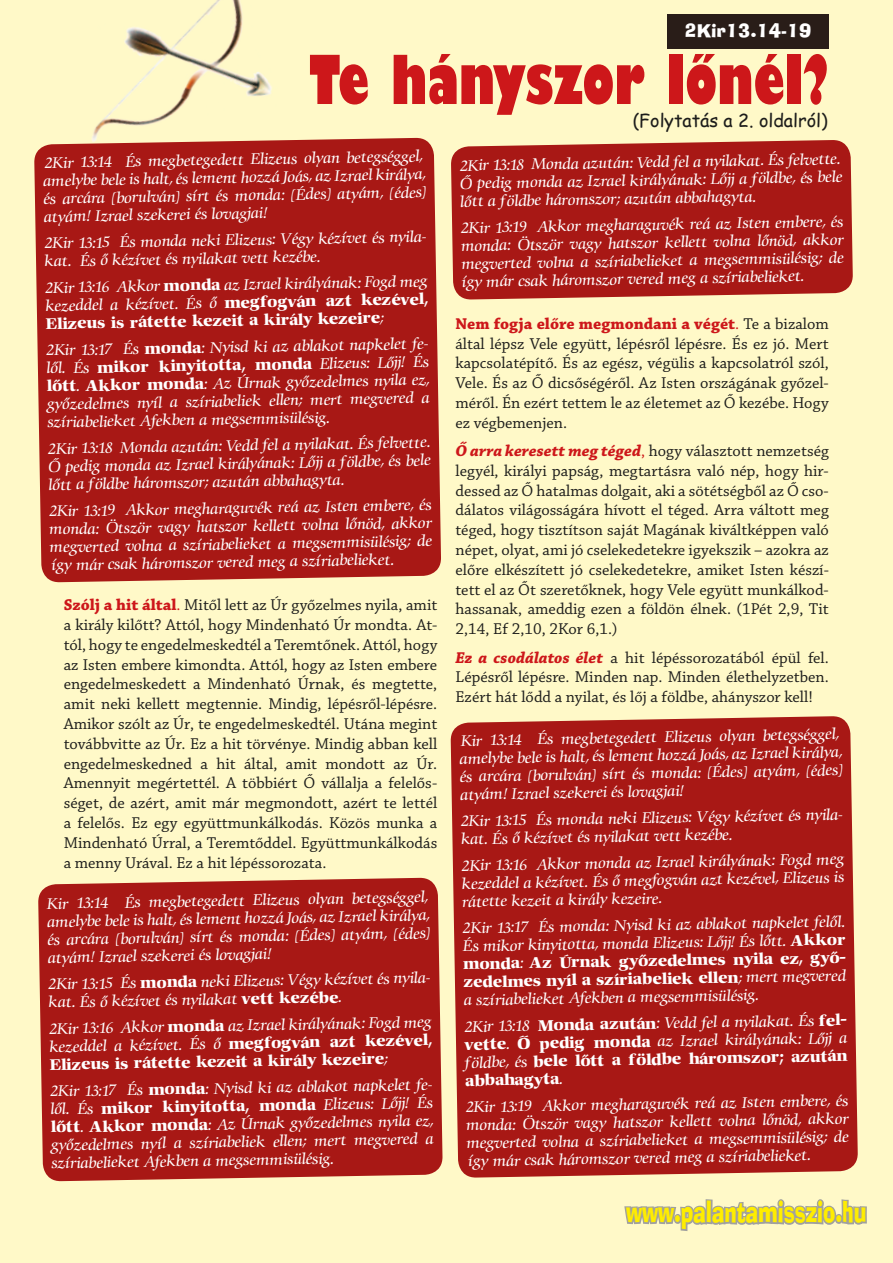
<style>
.page{position:relative;width:893px;height:1263px;background:#fff9c8}
.page>*{position:absolute;margin:0;border:0;box-sizing:border-box;transform-origin:0 0}
.t1{font:800 condensed 66px "Gill Sans";color:#cd171a}
.t2{font:29.25px "Ad Lib PFL";color:#ffed00;scale:.67 1}
.t3{font:18px "Comic Sans MS";color:#1d1d1b}
.t4{font:18px "Ad Lib PFL";color:#fff}
.t5{font:16.5px/19.8px "Chaparral Pro";color:#1d1d1b;text-align:justify}
.t6{font:italic 15px/18px "Comenius Antiqua PFL";color:#fff;text-align:justify}
.t7{font:700 15px/18px "Comenius Antiqua PFL";color:#fff;text-align:justify}
.s1{font-weight:700;font-style:normal}
.s2{font-weight:700;color:#cd171a}
.s3{color:#cd171a}
.s4{font-weight:700;font-style:italic;color:#cd171a}
.s5{font-weight:400;font-style:italic}
</style>
<div class="page">
<div style="left:34px;top:138px;width:407px;height:444px;background:#a81815"></div>
<div style="left:38px;top:877px;width:405px;height:304px;background:#a81815"></div>
<img style="left:63px;top:0;width:223px;height:146px">
<div style="left:451px;top:140px;width:402px;height:160px;background:#a81815"></div>
<div style="left:668px;top:15px;width:161px;height:34px;background:#291d18"></div>
<div style="left:450px;top:716px;width:408px;height:462px;background:#a81815"></div>
<svg style="left:624px;top:1199px;width:243px;height:32px"></svg>
<p class="t4" style="left:685px;top:19px;width:128px">2Kir13.14-19</p>
<h1 class="t1" style="left:309px;top:38px;width:522px">Te hányszor lőnél?</h1>
<p class="t3" style="left:633px;top:107px;width:197px">(Folytatás a 2. oldalról)</p>
<p class="t6" style="left:43px;top:154px;width:384px;text-align:left;rotate:-1deg">2Kir 13:14 És megbetegedett Elizeus olyan betegséggel, amelybe bele is halt, és lement hozzá Joás, az Izrael királya, és arcára [borulván] sírt és monda: [Édes] atyám, [édes] atyám! Izrael szekerei és lovagjai!</p>
<p class="t6" style="left:44px;top:234px;width:387px;rotate:-1deg">2Kir 13:15 És monda neki Elizeus: Végy kézívet és nyila&shy;kat. És ő kézívet és nyilakat vett kezébe.</p>
<p class="t6" style="left:45px;top:279px;width:384px;rotate:-1deg">2Kir 13:16 Akkor <span class="s1">monda</span> az Izrael királyának: Fogd meg kezeddel a kézívet. És ő <span class="s1">megfogván azt kezével, Elizeus is rátette kezeit a király kezeire</span>;</p>
<p class="t6" style="left:46px;top:341px;width:387px;text-align:left;rotate:-1deg">2Kir 13:17 És <span class="s1">monda</span>: Nyisd ki az ablakot napkelet fe&shy;lől. És <span class="s1">mikor kinyitotta, monda</span> Elizeus: Lőjj! És <span class="s1">lőtt</span>. <span class="s1">Akkor monda</span>: Az Úrnak győzedelmes nyila ez, győzedelmes nyíl a szíriabeliek ellen; mert megvered a szíriabelieket Afekben a megsemmisülésig.</p>
<p class="t6" style="left:48px;top:440px;width:384px;rotate:-1deg">2Kir 13:18 Monda azután: Vedd fel a nyilakat. És felvette.<br>Ő pedig monda az Izrael királyának: Lőjj a földbe, és bele lőtt a földbe háromszor; azután abbahagyta.</p>
<p class="t6" style="left:49px;top:502px;width:384px;rotate:-1deg">2Kir 13:19 Akkor megharaguvék reá az Isten embere, és monda: Ötször vagy hatszor kellett volna lőnöd, akkor megverted volna a szíriabelieket a megsemmisülésig; de így már csak háromszor vered meg a szíriabelieket.</p>
<p class="t5" style="left:64px;top:596px;width:375px"><span class="s2">Szólj a hit által</span><span class="s3">.</span> Mitől lett az Úr győzelmes nyila, amit a király kilőtt? Attól, hogy Mindenható Úr mondta. At&shy;tól, hogy te engedelmeskedtél a Teremtőnek. Attól, hogy az Isten embere kimondta. Attól, hogy az Isten embere engedelmeskedett a Mindenható Úrnak, és megtette, amit neki kellett megtennie. Mindig, lépésről-lépésre.<br>Amikor szólt az Úr, te engedelmeskedtél. Utána megint továbbvitte az Úr. Ez a hit törvénye. Mindig abban kell engedelmeskedned a hit által, amit mondott az Úr.<br>Amennyit megértettél. A többiért Ő vállalja a felelős&shy;séget, de azért, amit már megmondott, azért te lettél a felelős. Ez egy együttmunkálkodás. Közös munka a Mindenható Úrral, a Teremtőddel. Együttmunkálkodás a menny Urával. Ez a hit lépéssorozata.</p>
<p class="t6" style="left:47px;top:895px;width:384px;rotate:-1deg">Kir 13:14 És megbetegedett Elizeus olyan betegséggel, amelybe bele is halt, és lement hozzá Joás, az Izrael királya, és arcára [borulván] sírt és monda: [Édes] atyám, [édes] atyám! Izrael szekerei és lovagjai!</p>
<p class="t6" style="left:48px;top:975px;width:387px;rotate:-1deg">2Kir 13:15 És <span class="s1">monda</span> neki Elizeus: Végy kézívet és nyila&shy;kat. És ő kézívet és nyilakat <span class="s1">vett kezébe</span>.</p>
<p class="t6" style="left:49px;top:1020px;width:384px;rotate:-1deg">2Kir 13:16 Akkor <span class="s1">monda</span> az Izrael királyának: Fogd meg kezeddel a kézívet. És ő <span class="s1">megfogván azt kezével, Elizeus is rátette kezeit a király kezeire</span>;</p>
<p class="t6" style="left:50px;top:1082px;width:387px;text-align:left;rotate:-1deg">2Kir 13:17 És <span class="s1">monda</span>: Nyisd ki az ablakot napkelet fe&shy;lől. És <span class="s1">mikor kinyitotta, monda</span> Elizeus: Lőjj! És <span class="s1">lőtt</span>. <span class="s1">Akkor monda</span>: Az Úrnak győzedelmes nyila ez, győzedelmes nyíl a szíriabeliek ellen; mert megvered a szíriabelieket Afekben a megsemmisülésig.</p>
<p class="t6" style="left:459px;top:157px;width:384px;rotate:-1deg">2Kir 13:18 Monda azután: Vedd fel a nyilakat. És felvette.<br>Ő pedig monda az Izrael királyának: Lőjj a földbe, és bele lőtt a földbe háromszor; azután abbahagyta.</p>
<p class="t6" style="left:460px;top:219px;width:384px;rotate:-1deg">2Kir 13:19 Akkor megharaguvék reá az Isten embere, és monda: Ötször vagy hatszor kellett volna lőnöd, akkor megverted volna a szíriabelieket a megsemmisülésig; de így már csak háromszor vered meg a szíriabelieket.</p>
<p class="t5" style="left:455px;top:314px;width:375px"><span class="s2">Nem fogja előre megmondani a végét</span><span class="s3">.</span> Te a bizalom által lépsz Vele együtt, lépésről lépésre. És ez jó. Mert kapcsolatépítő. És az egész, végülis a kapcsolatról szól, Vele. És az Ő dicsőségéről. Az Isten országának győzel&shy;méről. Én ezért tettem le az életemet az Ő kezébe. Hogy ez végbemenjen.</p>
<p class="t5" style="left:455px;top:442px;width:375px"><span class="s4">Ő arra keresett meg téged</span><span class="s3">,</span> hogy választott nemzetség legyél, királyi papság, megtartásra való nép, hogy hir&shy;dessed az Ő hatalmas dolgait, aki a sötétségből az Ő cso&shy;dálatos világosságára hívott el téged. Arra váltott meg téged, hogy tisztítson saját Magának kiváltképpen való népet, olyat, ami jó cselekedetekre igyekszik – azokra az előre elkészített jó cselekedetekre, amiket Isten készí&shy;tett el az Őt szeretőknek, hogy Vele együtt munkálkod&shy;hassanak, ameddig ezen a földön élnek. (1Pét 2,9, Tit 2,14, Ef 2,10, 2Kor 6,1.)</p>
<p class="t5" style="left:455px;top:648px;width:375px"><span class="s4">Ez a csodálatos élet</span> a hit lépéssorozatából épül fel.<br>Lépésről lépésre. Minden nap. Minden élethelyzetben.<br>Ezért hát lődd a nyilat, és lőj a földbe, ahányszor kell!</p>
<p class="t6" style="left:459px;top:732px;width:384px;text-align:left;rotate:-1deg">Kir 13:14 És megbetegedett Elizeus olyan betegséggel, amelybe bele is halt, és lement hozzá Joás, az Izrael királya, és arcára [borulván] sírt és monda: [Édes] atyám, [édes] atyám! Izrael szekerei és lovagjai!</p>
<p class="t6" style="left:460px;top:812px;width:387px;rotate:-1deg">2Kir 13:15 És monda neki Elizeus: Végy kézívet és nyila&shy;kat. És ő kézívet és nyilakat vett kezébe.</p>
<p class="t6" style="left:461px;top:857px;width:384px;rotate:-1deg">2Kir 13:16 Akkor monda az Izrael királyának: Fogd meg kezeddel a kézívet. És ő megfogván azt kezével, Elizeus is rátette kezeit a király kezeire.</p>
<p class="t6" style="left:462px;top:919px;width:385px;rotate:-1deg">2Kir 13:17 És monda: Nyisd ki az ablakot napkelet felől.<br>És mikor kinyitotta, monda Elizeus: Lőjj! És lőtt. <span class="s1">Akkor monda</span>: <span class="s1">Az Úrnak győzedelmes nyila ez, győ&shy;zedelmes nyíl a szíriabeliek ellen</span>; mert megvered a szíriabelieket Afekben a megsemmisülésig.</p>
<p class="t7" style="left:464px;top:1018px;width:385px;rotate:-1deg"><span class="s5">2Kir 13:18</span> Monda azután<span class="s5">: Vedd fel a nyilakat. És</span> fel&shy;vette<span class="s5">.</span> Ő pedig monda <span class="s5">az Izrael királyának: Lőjj a földbe, és</span> bele lőtt a földbe háromszor; azután abbahagyta<span class="s5">.</span></p>
<p class="t6" style="left:465px;top:1098px;width:384px;rotate:-1deg">2Kir 13:19 Akkor megharaguvék reá az Isten embere, és monda: Ötször vagy hatszor kellett volna lőnöd, akkor megverted volna a szíriabelieket a megsemmisülésig; de így már csak háromszor vered meg a szíriabelieket.</p>
<h2 class="t2" style="left:626px;top:1193px;width:360px">www.palantamisszio.hu</h2>
</div>
